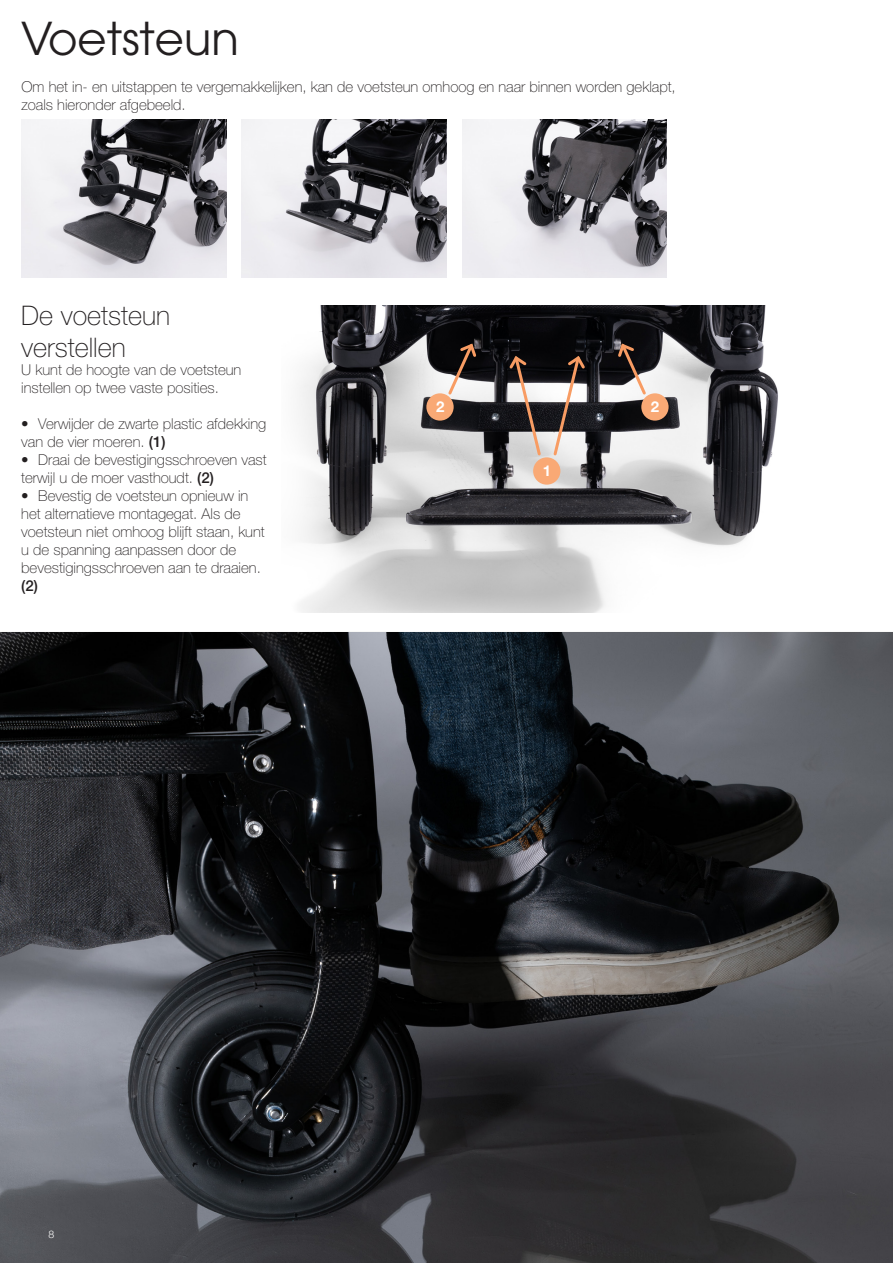
<style>
.page{position:relative;width:893px;height:1263px;background:#fff}
.page>*{position:absolute;margin:0;border:0;box-sizing:border-box;transform-origin:0 0}
.t1{font:45px "ITC Avant Garde Pro";color:#231f20}
.t2{font:100 27px "Helvetica Neue LT Pro";color:#231f20}
.Brödtext{font:100 15px/18px "Helvetica Neue LT Pro";color:#231f20}
.Brödtext-2{font:700 15px "Helvetica Neue LT Pro";color:#fff}
.t3{font:300 10.5px "Helvetica Neue";color:#fff}
.s1{font-weight:500}
</style>
<div class="page">
<img style="left:0;top:632px;width:893px;height:631px">
<img style="left:21px;top:119px;width:205px;height:159px">
<img style="left:242px;top:119px;width:204px;height:159px">
<img style="left:462px;top:119px;width:205px;height:159px">
<img style="left:299px;top:306px;width:479px;height:306px">
<svg style="left:507px;top:354px;width:36px;height:104px;background:#7a716e"></svg>
<svg style="left:446px;top:341px;width:32px;height:56px"></svg>
<svg style="left:616px;top:341px;width:32px;height:56px"></svg>
<div style="left:533px;top:457px;width:27px;height:28px;background:#f9a975;border-radius:50%"></div>
<div style="left:426px;top:393px;width:28px;height:28px;background:#f9a975;border-radius:50%"></div>
<div style="left:641px;top:393px;width:28px;height:28px;background:#f9a975;border-radius:50%"></div>
<svg style="left:551px;top:354px;width:36px;height:104px"></svg>
<p class="t1" style="left:21px;top:10px;width:219px">Voetsteun</p>
<p class="Brödtext" style="left:21px;top:77px;width:656px">Om het in- en uitstappen te vergemakkelijken, kan de voetsteun omhoog en naar binnen worden geklapt,</p>
<p class="Brödtext" style="left:21px;top:95px;width:166px">zoals hieronder afgebeeld.</p>
<p class="t2" style="left:21px;top:300px;width:151px">De voetsteun</p>
<p class="t2" style="left:21px;top:332px;width:106px">verstellen</p>
<p class="Brödtext" style="left:21px;top:361px;width:222px">U kunt de hoogte van de voetsteun instellen op twee vaste posities.</p>
<p class="Brödtext" style="left:21px;top:415px;width:246px">• Verwijder de zwarte plastic afdekking van de vier moeren. <span class="s1">(1)</span></p>
<p class="Brödtext" style="left:21px;top:451px;width:247px">• Draai de bevestigingsschroeven vast terwijl u de moer vasthoudt. <span class="s1">(2)</span></p>
<p class="Brödtext" style="left:21px;top:487px;width:245px">• Bevestig de voetsteun opnieuw in het alternatieve montagegat. Als de voetsteun niet omhoog blijft staan, kunt u de spanning aanpassen door de bevestigingsschroeven aan te draaien. <span class="s1">(2)</span></p>
<p class="Brödtext-2" style="left:436px;top:398px;width:10px">2</p>
<p class="Brödtext-2" style="left:651px;top:398px;width:10px">2</p>
<p class="Brödtext-2" style="left:543px;top:462px;width:10px">1</p>
<p class="t3" style="left:49px;top:1226px;width:7px">8</p>
</div>
